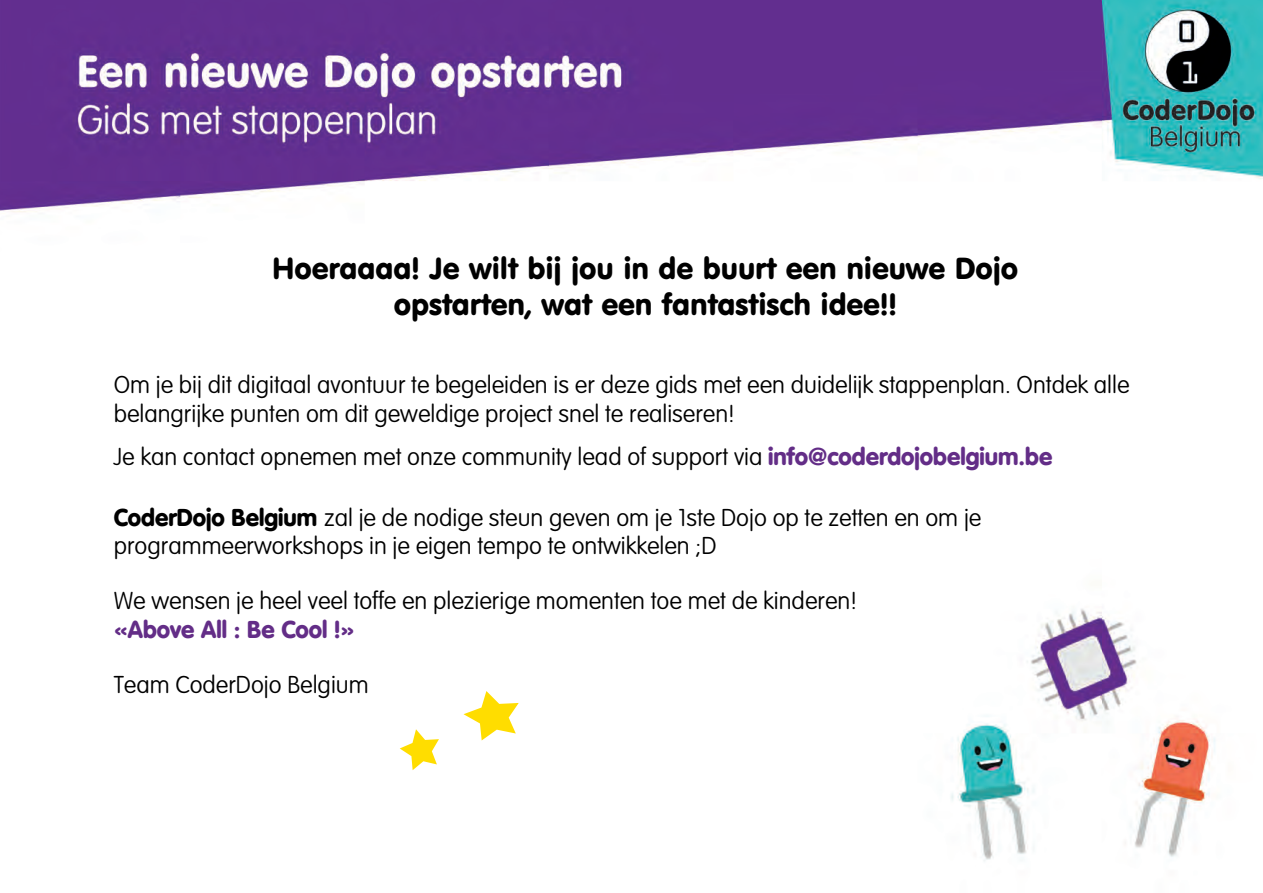
<style>
.page{position:relative;width:1263px;height:893px;background:#fff}
.page>*{position:absolute;margin:0;border:0;box-sizing:border-box;transform-origin:0 0}
.t1{font:30px/36px "VAG Rounded BT";letter-spacing:-.005em;color:#000;text-align:center}
.t2{font:100 24px/29px "VAG Rounded Std";color:#000}
.t3{font:900 24px "VAG Rounded";color:#632d87}
.s1{font-family:"VAG Rounded";font-weight:900}
.s2{font-family:"VAG Rounded";font-weight:900;color:#632d87}
</style>
<div class="page">
<img style="left:0;top:0;width:1263px;height:861px">
<svg style="left:463px;top:691px;width:56px;height:49px"></svg>
<svg style="left:400px;top:729px;width:39px;height:41px"></svg>
<p class="t1" style="left:272px;top:250px;width:748px">Hoeraaaa! Je wilt bij jou in de buurt een nieuwe Dojo opstarten, wat een fantastisch idee!<span class="s1">!</span></p>
<p class="t2" style="left:114px;top:371px;width:1017px">Om je bij dit digitaal avontuur te begeleiden is er deze gids met een duidelijk stappenplan. Ontdek alle belangrijke punten om dit geweldige project snel te realiseren!</p>
<p class="t2" style="left:114px;top:443px;width:940px">Je kan contact opnemen met onze community lead of support via <span class="s2">info@coderdojobelgium.be</span></p>
<p class="t2" style="left:114px;top:504px;width:869px;line-height:28px"><span class="s1">CoderDojo Belgium</span> zal je de nodige steun geven om je 1ste Dojo op te zetten en om je programmeerworkshops in je eigen tempo te ontwikkelen ;D</p>
<p class="t2" style="left:114px;top:587px;width:745px">We wensen je heel veel toffe en plezierige momenten toe met de kinderen!</p>
<p class="t3" style="left:114px;top:615px;width:243px">«Above All : Be Cool !»</p>
<p class="t2" style="left:114px;top:671px;width:257px">Team CoderDojo Belgium</p>
</div>
